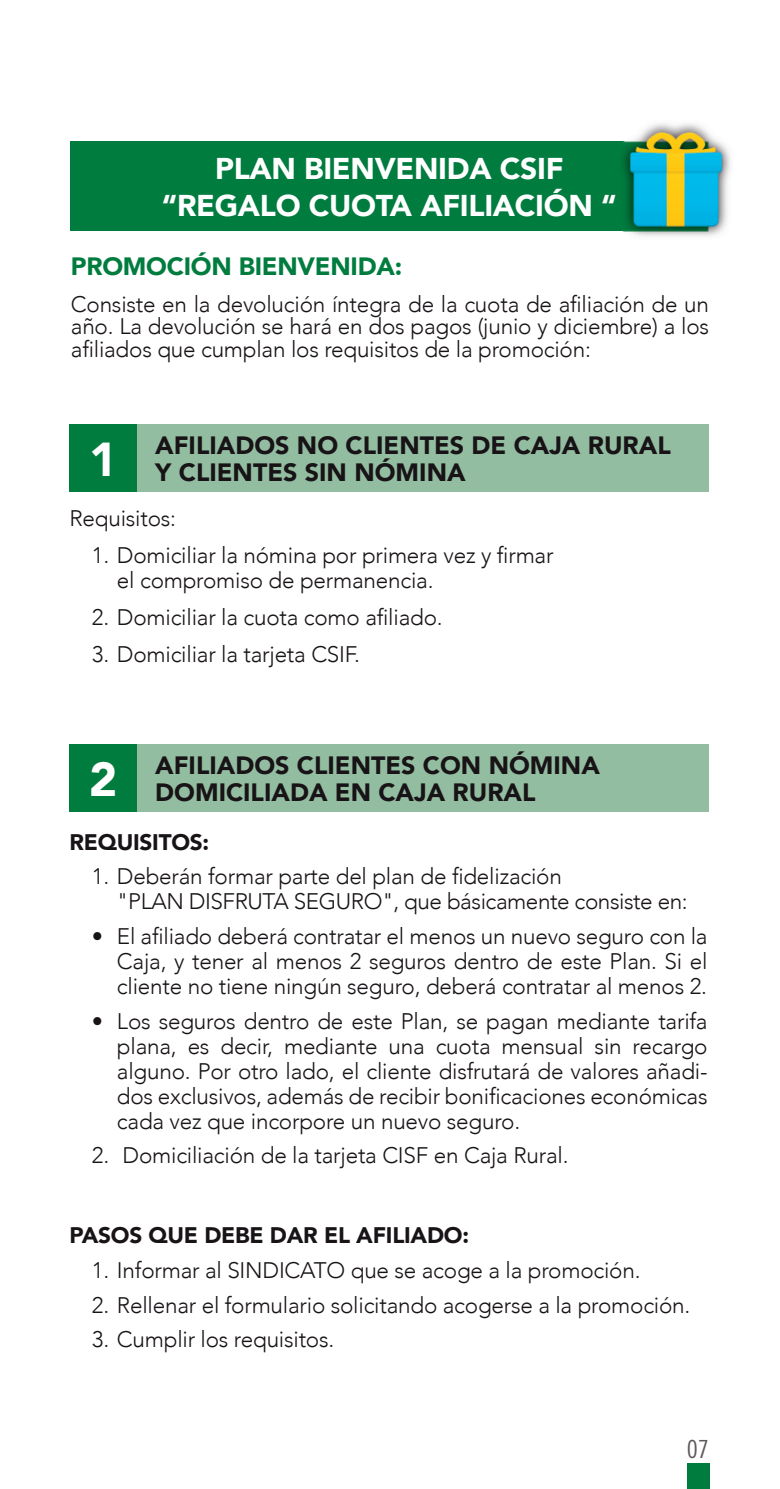
<style>
.page{position:relative;width:780px;height:1489px;background:#fff}
.page>*{position:absolute;margin:0;border:0;box-sizing:border-box;transform-origin:0 0}
.t1{font:900 30px/37.5px "Avenir";letter-spacing:-.01em;color:#fff;text-align:center}
.t2{font:900 25px/27.5px "Avenir";color:#181317}
.t3{font:900 25px "Avenir";letter-spacing:-.01em;color:#017c3f}
.t4{font:25px "Trade Gothic LT Std Cn 18";color:#5d585b}
.t5{font:300 22.5px/25px "Avenir";letter-spacing:-.01em;color:#181317;text-align:justify}
.t6{font:900 22.5px "Avenir";letter-spacing:-.01em;color:#181317}
</style>
<div class="page">
<div style="left:70px;top:424px;width:638px;height:68px;background:#93bda0"></div>
<div style="left:69px;top:424px;width:68px;height:68px;background:#017c3f"></div>
<div style="left:70px;top:744px;width:638px;height:68px;background:#93bda0"></div>
<div style="left:69px;top:744px;width:68px;height:68px;background:#017c3f"></div>
<div style="left:687px;top:1463px;width:22px;height:25px;background:#017c3f"></div>
<div style="left:70px;top:142px;width:638px;height:89px;background:#017c3f"></div>
<img style="left:617px;top:123px;width:114px;height:113px">
<img style="left:629px;top:132px;width:93px;height:95px">
<h1 class="t1" style="left:162px;top:150px;width:456px">PLAN BIENVENIDA CSIF “REGALO CUOTA AFILIACIÓN “</h1>
<p class="t3" style="left:71px;top:250px;width:333px">PROMOCIÓN BIENVENIDA:</p>
<p class="t5" style="left:71px;top:293px;width:639px;line-height:22.5px">Consiste en la devolución íntegra de la cuota de afiliación de un año. La devolución se hará en dos pagos (junio y diciembre) a los afiliados que cumplan los requisitos de la promoción:</p>
<p class="t2" style="left:89px;top:432px;width:583px;text-indent:66px">AFILIADOS NO CLIENTES DE CAJA RURAL<br><sup>1</sup> Y CLIENTES SIN NÓMINA</p>
<p class="t5" style="left:69px;top:505px;width:108px">Requisitos:</p>
<p class="t5" style="left:117px;top:542px;width:438px;text-indent:-25px">1. Domiciliar la nómina por primera vez y firmar el compromiso de permanencia.</p>
<p class="t5" style="left:92px;top:604px;width:352px">2. Domiciliar la cuota como afiliado.</p>
<p class="t5" style="left:92px;top:641px;width:269px">3. Domiciliar la tarjeta CSIF.</p>
<p class="t2" style="left:89px;top:752px;width:512px;text-indent:66px">AFILIADOS CLIENTES CON NÓMINA<br><sup>2</sup> DOMICILIADA EN CAJA RURAL</p>
<p class="t6" style="left:69px;top:827px;width:141px">REQUISITOS:</p>
<p class="t5" style="left:117px;top:864px;width:572px;text-indent:-25px">1. Deberán formar parte del plan de fidelización<br>"PLAN DISFRUTA SEGURO", que básicamente consiste en:</p>
<p class="t5" style="left:117px;top:923px;width:592px;text-indent:-25px">• El afiliado deberá contratar el menos un nuevo seguro con la Caja, y tener al menos 2 seguros dentro de este Plan. Si el cliente no tiene ningún seguro, deberá contratar al menos 2.</p>
<p class="t5" style="left:117px;top:1008px;width:592px;text-indent:-25px">• Los seguros dentro de este Plan, se pagan mediante tarifa plana, es decir, mediante una cuota mensual sin recargo alguno. Por otro lado, el cliente disfrutará de valores añadi&shy;dos exclusivos, además de recibir bonificaciones económicas cada vez que incorpore un nuevo seguro.</p>
<p class="t5" style="left:92px;top:1142px;width:478px">2. Domiciliación de la tarjeta CISF en Caja Rural.</p>
<p class="t6" style="left:69px;top:1220px;width:401px">PASOS QUE DEBE DAR EL AFILIADO:</p>
<p class="t5" style="left:92px;top:1257px;width:550px">1. Informar al SINDICATO que se acoge a la promoción.</p>
<p class="t5" style="left:92px;top:1292px;width:600px">2. Rellenar el formulario solicitando acogerse a la promoción.</p>
<p class="t5" style="left:92px;top:1326px;width:244px">3. Cumplir los requisitos.</p>
<p class="t4" style="left:686px;top:1440px;width:24px">07</p>
</div>
